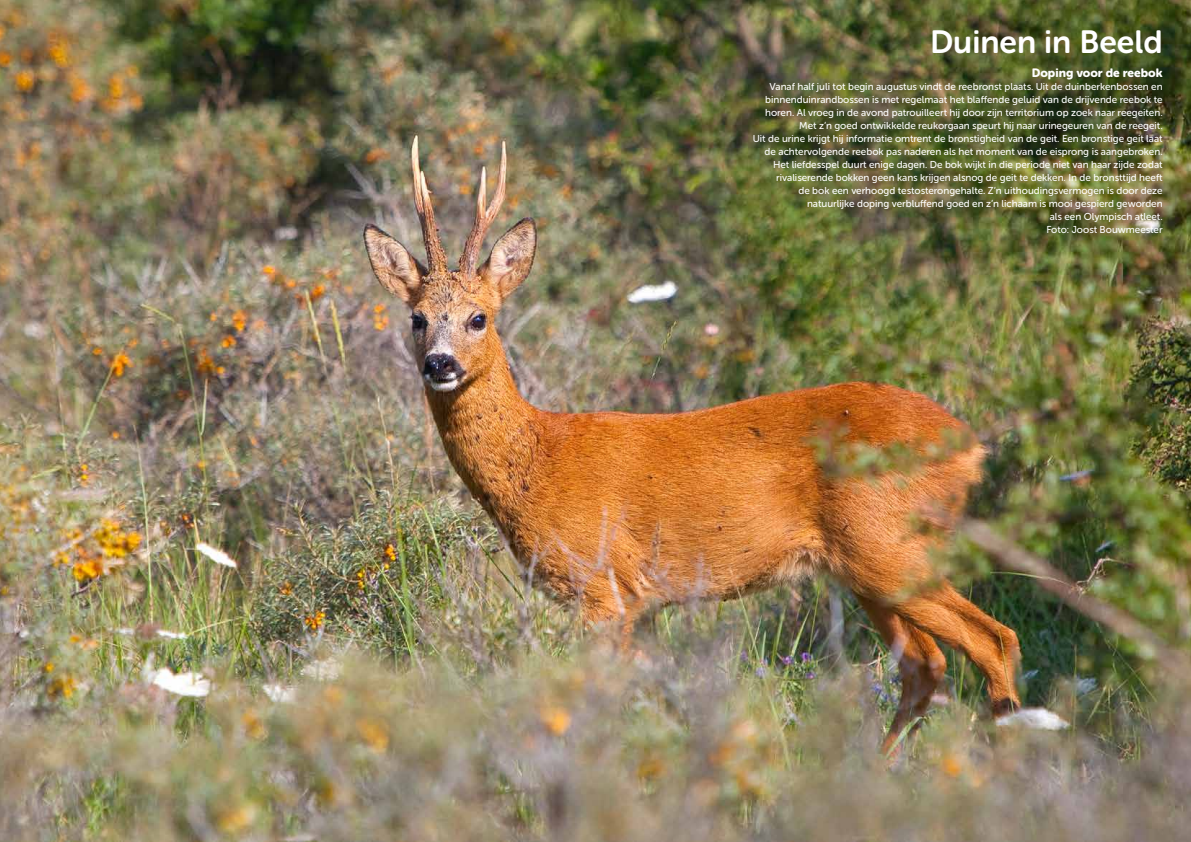
<style>
.page{position:relative;width:1191px;height:842px;background:#fff}
.page>*{position:absolute;margin:0;border:0;box-sizing:border-box;transform-origin:0 0}
.t1{font:32px "Museo Sans Rounded 700";color:#fff}
.t2{font:12px "Museo Sans Rounded 900";color:#fff}
.t3{font:10px/13px "Museo Sans Rounded 500";color:#fff;text-align:right}
</style>
<div class="page">
<img style="left:0;top:0;width:1191px;height:842px">
<h1 class="t1" style="left:930px;top:24px;width:234px">Duinen in Beeld</h1>
<p class="t2" style="left:1031px;top:66px;width:132px">Doping voor de reebok</p>
<p class="t3" style="left:752px;top:80px;width:411px">Vanaf half juli tot begin augustus vindt de reebronst plaats. Uit de duinberkenbossen en binnenduinrandbossen is met regelmaat het blaffende geluid van de drijvende reebok te horen. Al vroeg in de avond patrouilleert hij door zijn territorium op zoek naar reegeiten.<br>Met z’n goed ontwikkelde reukorgaan speurt hij naar urinegeuren van de reegeit.<br>Uit de urine krijgt hij informatie omtrent de bronstigheid van de geit. Een bronstige geit laat de achtervolgende reebok pas naderen als het moment van de eisprong is aangebroken.<br>Het liefdesspel duurt enige dagen. De bok wijkt in die periode niet van haar zijde zodat rivaliserende bokken geen kans krijgen alsnog de geit te dekken. In de bronsttijd heeft<br>de bok een verhoogd testosterongehalte. Z’n uithoudingsvermogen is door deze natuurlijke doping verbluffend goed en z’n lichaam is mooi gespierd geworden<br>als een Olympisch atleet.<br>Foto: Joost Bouwmeester</p>
</div>
